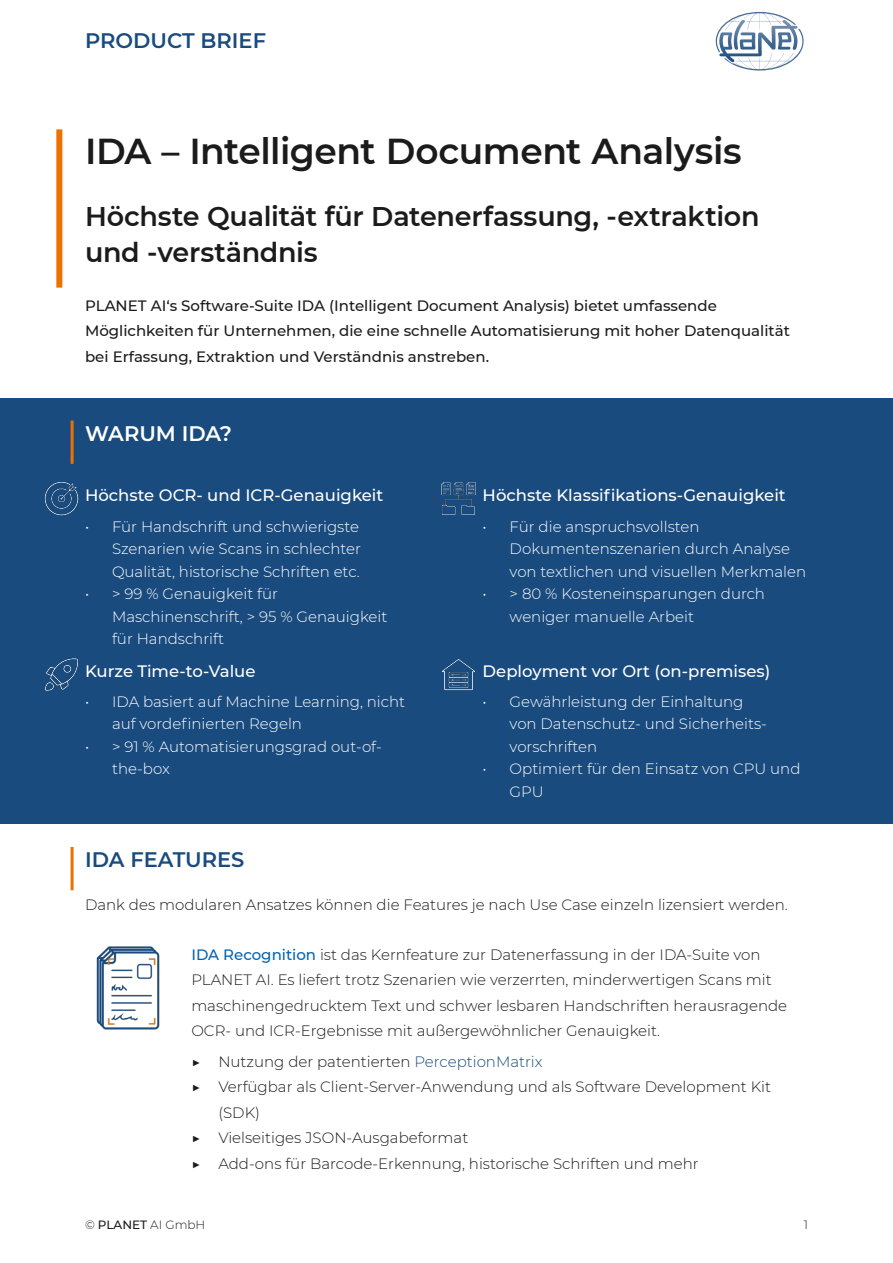
<style>
.page{position:relative;width:893px;height:1263px;background:#fff}
.page>*{position:absolute;margin:0;border:0;box-sizing:border-box;transform-origin:0 0}
.t1{font:600 36px "Montserrat";letter-spacing:-.015em;color:#1b1b1b}
.t2{font:600 27px/36px "Montserrat";letter-spacing:-.01em;color:#1b1b1b}
.t3{font:600 21px "Montserrat";color:#1a4b7e}
.t4{font:600 21px "Montserrat";color:#fff}
.t5{font:500 16.5px "Montserrat";color:#fff}
.t6{font:300 15px/25.5px "Montserrat";color:#1b1b1b}
.t7{font:300 15px/22.5px "Montserrat";color:#fff}
.t8{font:500 15px/25.5px "Montserrat";color:#1b1b1b}
.t9{font:300 12px "Montserrat";color:#1b1b1b}
.s1{font-weight:500;color:#0064b4}
.s2{color:#1a4b7e}
.s3{font-weight:500}
</style>
<div class="page">
<div style="left:0;top:398px;width:893px;height:425px;background:#1a4b7e"></div>
<svg style="left:716px;top:12px;width:88px;height:59px"></svg>
<div style="left:56px;top:129px;width:6px;height:159px;background:#ee7100"></div>
<hr style="left:71px;top:847px;width:3px;height:43px;background:#ee7100">
<hr style="left:71px;top:421px;width:3px;height:43px;background:#ee7100">
<img style="left:44px;top:482px;width:34px;height:33px">
<img style="left:45px;top:658px;width:33px;height:33px">
<img style="left:442px;top:659px;width:33px;height:32px">
<img style="left:441px;top:482px;width:34px;height:33px">
<img style="left:96px;top:946px;width:64px;height:84px">
<h3 class="t3" style="left:85px;top:26px;width:182px">PRODUCT BRIEF</h3>
<p class="t1" style="left:85px;top:126px;width:658px">IDA – Intelligent Document Analysis</p>
<p class="t2" style="left:85px;top:197px;width:676px">Höchste Qualität für Datenerfassung, -extraktion und -verständnis</p>
<p class="t8" style="left:85px;top:292px;width:706px">PLANET AI‘s Software-Suite IDA (Intelligent Document Analysis) bietet umfassende<br>Möglichkeiten für Unternehmen, die eine schnelle Automatisierung mit hoher Datenqualität bei Erfassung, Extraktion und Verständnis anstreben.</p>
<p class="t4" style="left:85px;top:418px;width:149px">WARUM IDA?</p>
<p class="t5" style="left:85px;top:483px;width:300px">Höchste OCR- und ICR-Genauigkeit</p>
<p class="t7" style="left:112px;top:514px;width:250px;text-indent:-27px">• Für Handschrift und schwierigste<br>Szenarien wie Scans in schlechter<br>Qualität, historische Schriften etc.</p>
<p class="t7" style="left:112px;top:582px;width:277px;text-indent:-27px">• &gt; 99 % Genauigkeit für<br>Maschinenschrift, &gt; 95 % Genauigkeit für Handschrift</p>
<p class="t5" style="left:85px;top:659px;width:172px">Kurze Time-to-Value</p>
<p class="t7" style="left:112px;top:690px;width:295px;text-indent:-27px">• IDA basiert auf Machine Learning, nicht auf vordefinierten Regeln</p>
<p class="t7" style="left:112px;top:735px;width:271px;text-indent:-27px">• &gt; 91 % Automatisierungsgrad out-of&shy;the-box</p>
<p class="t5" style="left:483px;top:483px;width:305px">Höchste Klassifikations-Genauigkeit</p>
<p class="t7" style="left:510px;top:514px;width:298px;text-indent:-27px">• Für die anspruchsvollsten<br>Dokumentenszenarien durch Analyse von textlichen und visuellen Merkmalen</p>
<p class="t7" style="left:510px;top:582px;width:257px;text-indent:-27px">• &gt; 80 % Kosteneinsparungen durch weniger manuelle Arbeit</p>
<p class="t5" style="left:483px;top:659px;width:289px">Deployment vor Ort (on-premises)</p>
<p class="t7" style="left:510px;top:690px;width:259px;text-indent:-27px">• Gewährleistung der Einhaltung von Datenschutz- und Sicherheits&shy;vorschriften</p>
<p class="t7" style="left:510px;top:757px;width:292px;text-indent:-27px">• Optimiert für den Einsatz von CPU und<br>GPU</p>
<p class="t3" style="left:85px;top:845px;width:161px">IDA FEATURES</p>
<p class="t6" style="left:85px;top:891px;width:704px">Dank des modularen Ansatzes können die Features je nach Use Case einzeln lizensiert werden.</p>
<p class="t6" style="left:191px;top:941px;width:597px"><span class="s1">IDA Recognition</span> ist das Kernfeature zur Datenerfassung in der IDA-Suite von PLANET AI. Es liefert trotz Szenarien wie verzerrten, minderwertigen Scans mit maschinengedrucktem Text und schwer lesbaren Handschriften herausragende OCR- und ICR-Ergebnisse mit außergewöhnlicher Genauigkeit.</p>
<p class="t6" style="left:191px;top:1048px;width:353px">▶ Nutzung der patentierten <span class="s2">PerceptionMatrix</span></p>
<p class="t6" style="left:218px;top:1074px;width:554px;text-indent:-27px">▶ Verfügbar als Client-Server-Anwendung und als Software Development Kit (SDK)</p>
<p class="t6" style="left:191px;top:1125px;width:278px">▶ Vielseitiges JSON-Ausgabeformat</p>
<p class="t6" style="left:191px;top:1150px;width:509px">▶ Add-ons für Barcode-Erkennung, historische Schriften und mehr</p>
<p class="t9" style="left:85px;top:1216px;width:122px">© <span class="s3">PLANET</span> AI GmbH</p>
<p class="t9" style="left:804px;top:1216px;width:6px">1</p>
</div>
